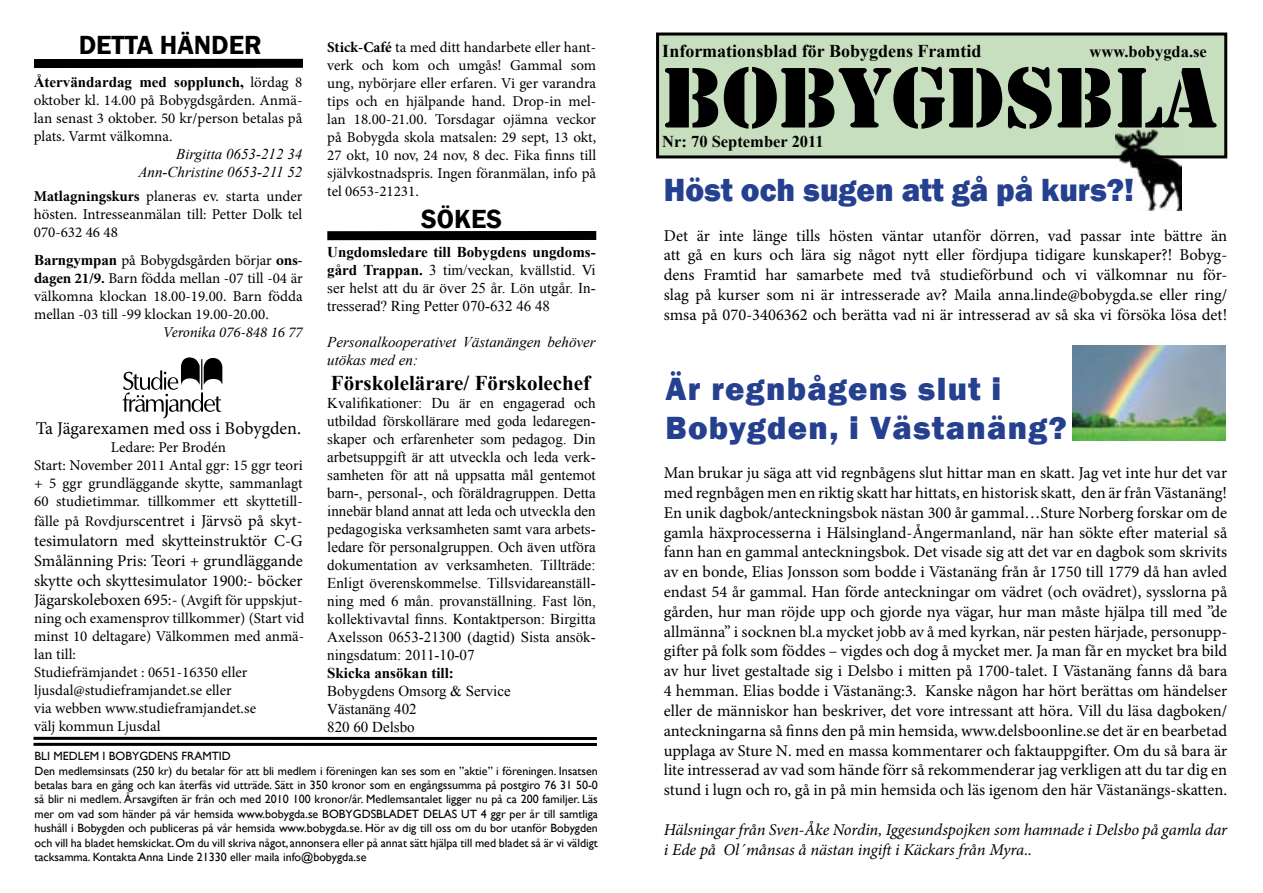
<style>
.page{position:relative;width:1263px;height:893px;background:#fff}
.page>*{position:absolute;margin:0;border:0;box-sizing:border-box;transform-origin:0 0}
.t1{font:79.5px "Stencil Std";color:#000}
.t2{font:800 33px/39.6px "Franklin Gothic";letter-spacing:.04em;color:#25408f}
.t3{font:800 33px "Franklin Gothic";color:#25408f;scale:.96 1}
.t4{font:600 27px "Franklin Gothic";color:#000}
.t5{font:700 21px "Times New Roman";color:#000}
.t6{font:700 18px "Times New Roman";color:#000}
.t7{font:18px "Minion Pro";letter-spacing:-.005em;color:#000}
.t8{font:16.5px/19.8px "Minion Pro";color:#000;text-align:justify}
.t9{font:italic 16.5px/19.8px "Minion Pro";letter-spacing:-.01em;color:#000}
.t10{font:700 16.5px "Times New Roman";color:#000}
.t11{font:15px/18px "Minion Pro";color:#000;text-align:justify}
.t12{font:15px/18px "Times New Roman";color:#000;text-align:justify}
.t13{font:italic 15px/18px "Times New Roman";color:#000}
.t14{font:700 15px "Times New Roman";color:#000}
.t15{font:italic 15px "Minion Pro";color:#000}
.t16{font:12px/14.4px "Gill Sans";color:#000}
.s1{font-family:"Minion Pro";font-weight:400}
.s2{font-weight:700}
.s3{font-family:"Times New Roman";font-weight:700}
.s4{font-size:15px}
</style>
<div class="page">
<div style="left:657px;top:34px;width:569px;height:123px;background:#c7dfbf"></div>
<div style="left:656px;top:33px;width:571px;height:125px;border:3px solid #000"></div>
<hr style="left:33px;top:743px;width:564px;height:3px;background:#000">
<hr style="left:33px;top:737px;width:564px;height:3px;background:#000">
<div style="left:327px;top:231px;width:269px;height:9px;background:#000"></div>
<div style="left:34px;top:59px;width:269px;height:9px;background:#000"></div>
<svg style="left:123px;top:357px;width:99px;height:61px"></svg>
<hr style="left:201px;top:359px;width:1px;height:31px;background:#000">
<img style="left:1073px;top:345px;width:153px;height:95px">
<img style="left:1116px;top:129px;width:65px;height:82px">
<h3 class="t4" style="left:79px;top:29px;width:185px">DETTA HÄNDER</h3>
<p class="t14" style="left:34px;top:71px;width:270px">Återvändardag med sopplunch, <span class="s1">lördag 8</span></p>
<p class="t11" style="left:34px;top:91px;width:270px">oktober kl. 14.00 på Bobygdsgården. Anmä&shy;lan senast 3 oktober. 50 kr/person betalas på plats. Varmt välkomna.</p>
<p class="t13" style="left:138px;top:144px;width:165px;text-align:right">Birgitta 0653-212 34<br>Ann-Christine 0653-211 52</p>
<p class="t11" style="left:34px;top:187px;width:270px"><span class="s2">Matlagningskurs</span> planeras ev. starta under hösten. Intresseanmälan till: Petter Dolk tel 070-632 46 48</p>
<p class="t11" style="left:34px;top:251px;width:270px"><span class="s3">Barngympan</span> på Bobygdsgården börjar <span class="s2">ons&shy;dagen 21/9.</span> Barn födda mellan -07 till -04 är välkomna klockan 18.00-19.00. Barn födda mellan -03 till -99 klockan 19.00-20.00.</p>
<p class="t15" style="left:163px;top:322px;width:141px">Veronika 076-848 16 77</p>
<p class="t7" style="left:36px;top:417px;width:267px">Ta Jägarexamen med oss i Bobygden.</p>
<p class="t11" style="left:34px;top:439px;width:270px;text-align:center">Ledare: Per Brodén<br>Start: November 2011 Antal ggr: 15 ggr teori + 5 ggr grundläggande skytte, sammanlagt 60 studietimmar. tillkommer ett skyttetill-</p>
<p class="t8" style="left:34px;top:511px;width:270px"><span class="s4">fälle på Rovdjurs</span>centret i Järvsö på skyt&shy;tesimulatorn med skytteinstruktör C-G Smålänning Pris: Teori + grundläggande skytte och skyttesimulator 1900:- böcker Jägarskoleboxen 695:- <span class="s4">(Avgift för uppskjut-</span></p>
<p class="t11" style="left:34px;top:610px;width:272px;text-align:left">ning och examensprov tillkommer) (Start vid minst 10 deltagare) Välkommen med anmä&shy;lan till:<br>Studiefrämjandet : 0651-16350 eller ljusdal@studieframjandet.se eller<br>via webben www.studieframjandet.se<br>välj kommun Ljusdal</p>
<p class="t11" style="left:327px;top:38px;width:270px"><span class="s2">Stick-Café</span> ta med ditt handarbete eller hant&shy;verk och kom och umgås! Gammal som ung, nybörjare eller erfaren. Vi ger varandra tips och en hjälpande hand. Drop-in mel&shy;lan 18.00-21.00. Torsdagar ojämna veckor på Bobygda skola matsalen: 29 sept, 13 okt, 27 okt, 10 nov, 24 nov, 8 dec. Fika finns till självkostnadspris. Ingen föranmälan, info på tel 0653-21231.</p>
<h3 class="t4" style="left:421px;top:202px;width:83px">SÖKES</h3>
<p class="t12" style="left:327px;top:242px;width:270px"><span class="s2">Ungdomsledare till Bobygdens ungdoms&shy;gård Trappan.</span> 3 tim/veckan, kvällstid. Vi ser helst att du är över 25 år. Lön utgår. In&shy;tresserad? Ring Petter 070-632 46 48</p>
<p class="t13" style="left:327px;top:332px;width:270px">Personalkooperativet Västanängen behöver utökas med en:</p>
<p class="t5" style="left:331px;top:368px;width:261px">Förskolelärare/ Förskolechef</p>
<p class="t12" style="left:327px;top:394px;width:270px">Kvalifikationer: Du är en engagerad och utbildad förskollärare med goda ledaregen&shy;skaper och erfarenheter som pedagog. Din arbetsuppgift är att utveckla och leda verk&shy;samheten för att nå uppsatta mål gentemot barn-, personal-, och föräldragruppen. Detta innebär bland annat att leda och utveckla den pedagogiska verksamheten samt vara arbets&shy;ledare för personalgruppen. Och även utföra dokumentation av verksamheten. Tillträde:<br>Enligt överenskommelse. Tillsvidareanställ&shy;ning med 6 mån. provanställning. Fast lön, kollektivavtal finns. Kontaktperson: Birgitta Axelsson 0653-21300 (dagtid) Sista ansök&shy;ningsdatum: 2011-10-07</p>
<p class="t14" style="left:327px;top:662px;width:128px">Skicka ansökan till:</p>
<p class="t12" style="left:327px;top:682px;width:185px;text-align:left">Bobygdens Omsorg &amp; Service<br>Västanäng 402<br>820 60 Delsbo</p>
<p class="t16" style="left:34px;top:749px;width:565px">BLI MEDLEM I BOBYGDENS FRAMTID<br>Den medlemsinsats (250 kr) du betalar för att bli medlem i föreningen kan ses som en ”aktie” i föreningen. Insatsen betalas bara en gång och kan återfås vid utträde. Sätt in 350 kronor som en engångssumma på postgiro 76 31 50-0 så blir ni medlem. Årsavgiften är från och med 2010 100 kronor/år. Medlemsantalet ligger nu på ca 200 familjer. Läs mer om vad som händer på vår hemsida www.bobygda.se BOBYGDSBLADET DELAS UT 4 ggr per år till samtliga hushåll i Bobygden och publiceras på vår hemsida www.bobygda.se. Hör av dig till oss om du bor utanför Bobygden och vill ha bladet hemskickat. Om du vill skriva något, annonsera eller på annat sätt hjälpa till med bladet så är vi väldigt tacksamma. Kontakta Anna Linde 21330 eller maila info@bobygda.se</p>
<p class="t6" style="left:662px;top:38px;width:321px">Informationsblad för Bobygdens Framtid</p>
<p class="t10" style="left:1089px;top:40px;width:119px">www.bobygda.se</p>
<h1 class="t1" style="left:662px;top:46px;width:556px">BOBYGDSBLA</h1>
<p class="t10" style="left:662px;top:130px;width:163px">Nr: 70 September 2011</p>
<h2 class="t3" style="left:664px;top:169px;width:491px">Höst och sugen att gå på kurs?!</h2>
<p class="t8" style="left:664px;top:226px;width:565px">Det är inte länge tills hösten väntar utanför dörren, vad passar inte bättre än att gå en kurs och lära sig något nytt eller fördjupa tidigare kunskaper?! Bobyg&shy;dens Framtid har samarbete med två studieförbund och vi välkomnar nu för&shy;slag på kurser som ni är intresserade av? Maila anna.linde@bobygda.se eller ring/ smsa på 070-3406362 och berätta vad ni är intresserad av så ska vi försöka lösa det!</p>
<h2 class="t2" style="left:665px;top:369px;width:403px">Är regnbågens slut i<br>Bobygden, i Västanäng?</h2>
<p class="t8" style="left:664px;top:463px;width:565px">Man brukar ju säga att vid regnbågens slut hittar man en skatt. Jag vet inte hur det var med regnbågen men en riktig skatt har hittats, en historisk skatt, den är från Västanäng!<br>En unik dagbok/anteckningsbok nästan 300 år gammal…Sture Norberg forskar om de gamla häxprocesserna i Hälsingland-Ångermanland, när han sökte efter material så fann han en gammal anteckningsbok. Det visade sig att det var en dagbok som skrivits av en bonde, Elias Jonsson som bodde i Västanäng från år 1750 till 1779 då han avled endast 54 år gammal. Han förde anteckningar om vädret (och ovädret), sysslorna på gården, hur man röjde upp och gjorde nya vägar, hur man måste hjälpa till med ”de allmänna” i socknen bl.a mycket jobb av å med kyrkan, när pesten härjade, personupp&shy;gifter på folk som föddes – vigdes och dog å mycket mer. Ja man får en mycket bra bild av hur livet gestaltade sig i Delsbo i mitten på 1700-talet. I Västanäng fanns då bara 4 hemman. Elias bodde i Västanäng:3. Kanske någon har hört berättas om händelser eller de människor han beskriver, det vore intressant att höra. Vill du läsa dagboken/ anteckningarna så finns den på min hemsida, www.delsboonline.se det är en bearbetad upplaga av Sture N. med en massa kommentarer och faktauppgifter. Om du så bara är lite intresserad av vad som hände förr så rekommenderar jag verkligen att du tar dig en stund i lugn och ro, gå in på min hemsida och läs igenom den här Västanängs-skatten.</p>
<p class="t9" style="left:664px;top:819px;width:565px">Hälsningar från Sven-Åke Nordin, Iggesundspojken som hamnade i Delsbo på gamla dar i Ede på Ol´månsas å nästan ingift i Käckars från Myra..</p>
</div>
